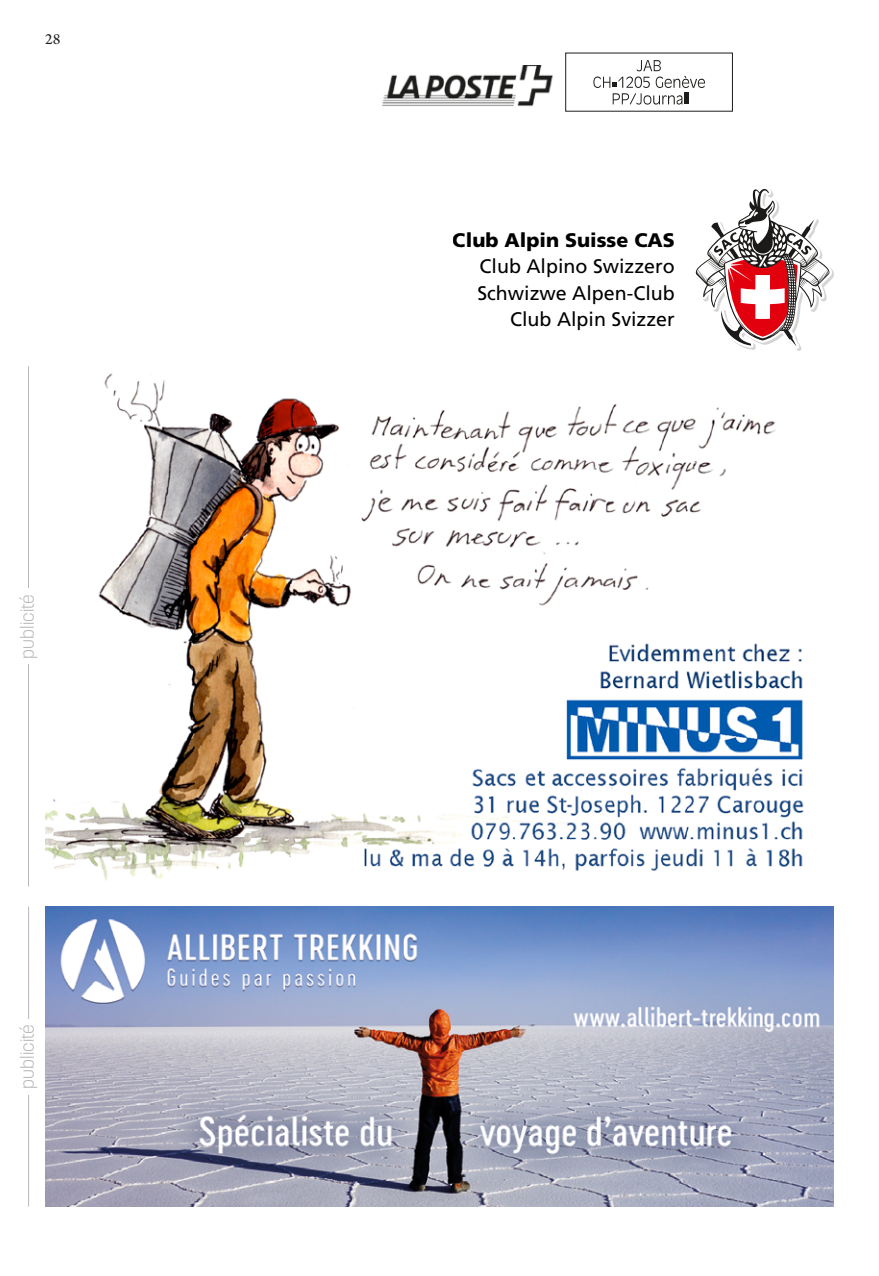
<style>
.page{position:relative;width:879px;height:1276px;background:#fff}
.page>*{position:absolute;margin:0;border:0;box-sizing:border-box;transform-origin:0 0}
.t1{font:19.6px/26.2px "Frutiger LT Std";color:#000;text-align:right}
.t2{font:900 19.6px "Frutiger LT Std";color:#000}
.SURTITRE{font:300 18.2px "Korolev";color:#b9b8b8}
.t3{font:16.4px "Arno Pro";color:#1d1d1b}
</style>
<div class="page">
<img style="left:45px;top:373px;width:759px;height:508px">
<svg style="left:593px;top:60px;width:112px;height:45px"></svg>
<hr style="left:684px;top:93px;width:4px;height:11px;background:#1d1d1b">
<img style="left:381px;top:66px;width:172px;height:41px">
<svg style="left:695px;top:189px;width:139px;height:162px"></svg>
<img style="left:45px;top:906px;width:789px;height:300px">
<hr style="left:28px;top:906px;width:1px;height:300px;background:#b9b8b8">
<div style="left:20px;top:1018px;width:17px;height:76px;background:#fff"></div>
<hr style="left:28px;top:366px;width:1px;height:520px;background:#b9b8b8">
<div style="left:20px;top:588px;width:17px;height:76px;background:#fff"></div>
<p class="t3" style="left:45px;top:30px;width:17px">28</p>
<p class="SURTITRE" style="left:16px;top:658px;width:66px;rotate:-90deg">publicité</p>
<p class="SURTITRE" style="left:16px;top:1088px;width:66px;rotate:-90deg">publicité</p>
<p class="t2" style="left:453px;top:228px;width:223px">Club Alpin Suisse CAS</p>
<p class="t1" style="left:477px;top:254px;width:199px">Club Alpino Swizzero<br>Schwizwe Alpen-Club<br>Club Alpin Svizzer</p>
</div>
